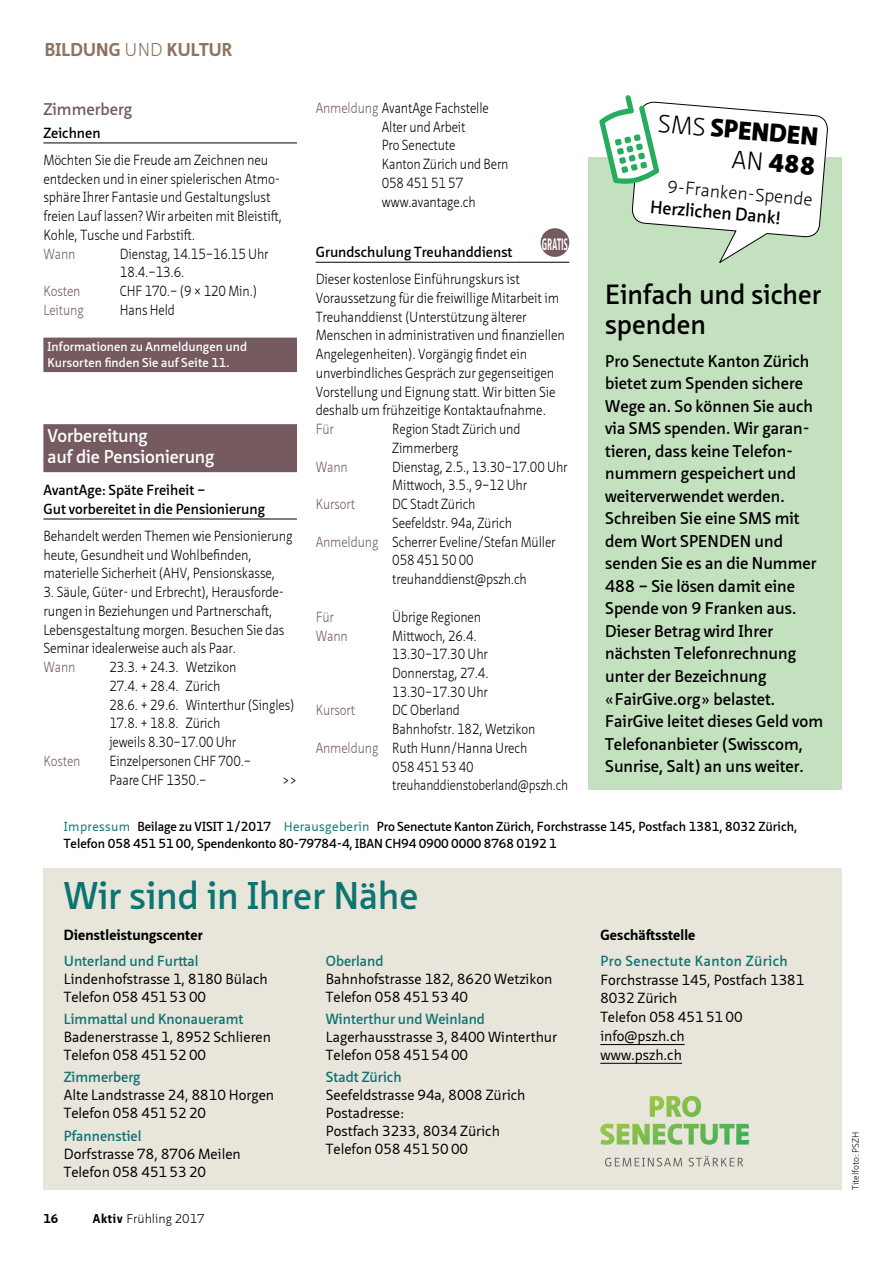
<style>
.page{position:relative;width:885px;height:1263px;background:#fff}
.page>*{position:absolute;margin:0;border:0;box-sizing:border-box;transform-origin:0 0}
.t1{font:600 37.5px "Neue Sans Pro";letter-spacing:-.005em;color:#0e7471}
.t2{font:600 27px/30px "Neue Sans Pro";color:#000}
.t3{font:900 24.75px/29.7px "Neue Sans Pro";color:#000;text-align:right}
.t4{font:600 18px/21px "Neue Sans Pro";letter-spacing:-.01em;color:#fff}
.t5{font:700 18px "Neue Sans Pro";letter-spacing:.01em;color:#8d7462}
.t6{font:300 17.7px "Neue Sans Pro";color:#000}
.t7{font:600 17.7px "Neue Sans Pro";color:#000}
.t8{font:600 16.5px/22.5px "Neue Sans Pro";color:#000}
.t9{font:600 16.5px "Neue Sans Pro";color:#755b60}
.t10{font:700 16.5px "Fago OT";color:#fff;scale:.53 1}
.t11{font:300 14.25px/18.8px "Neue Sans Pro";letter-spacing:-.01em;color:#000;scale:.9 1}
.t12{font:300 14.25px/18.8px "Neue Sans Pro";letter-spacing:-.01em;color:#000;scale:.88 1}
.t13{font:14.25px/18px "Neue Sans Pro";color:#000}
.t14{font:600 14.25px "Neue Sans Pro";color:#0e7471}
.t15{font:600 14.25px/18.8px "Neue Sans Pro";color:#000}
.t16{font:300 14.25px "Neue Sans Pro";letter-spacing:-.01em;color:#755b60;scale:.88 1}
.t17{font:700 14.25px "Neue Sans Pro";letter-spacing:.01em;color:#000}
.t18{font:300 14.25px "Neue Sans Pro";letter-spacing:-.01em;color:#000;scale:.85 1}
.t19{font:600 14.25px "Neue Sans Pro";letter-spacing:.03em;color:#0e7471}
.t20{font:600 12.75px/17px "Neue Sans Pro";letter-spacing:-.01em;color:#000}
.t21{font:600 12.45px/16.5px "Neue Sans Pro";letter-spacing:.005em;color:#fff}
.t22{font:300 12.45px "Neue Sans Pro";color:#000}
.t23{font:700 12.45px "Neue Sans Pro";color:#000}
.t24{font:300 9px "Neue Sans Pro";letter-spacing:-.005em;color:#000}
.s1{font-weight:300}
.s2{color:#755b60}
.s3{font-weight:400;color:#0e7471}
.s4{font-weight:700}
</style>
<div class="page">
<div style="left:588px;top:158px;width:253px;height:632px;background:#c4e1bf"></div>
<div style="left:43px;top:868px;width:798px;height:322px;background:#e8e5db"></div>
<hr style="left:600px;top:1044px;width:84px;height:1px;background:#000">
<hr style="left:600px;top:1063px;width:82px;height:1px;background:#000">
<svg style="left:605px;top:1158px;width:77px;height:8px"></svg>
<svg style="left:688px;top:1156px;width:55px;height:10px"></svg>
<svg style="left:600px;top:1096px;width:149px;height:49px"></svg>
<hr style="left:43px;top:143px;width:254px;height:1px;background:#000">
<div style="left:43px;top:424px;width:254px;height:48px;background:#755b60"></div>
<hr style="left:43px;top:519px;width:254px;height:1px;background:#000">
<hr style="left:315px;top:262px;width:254px;height:1px;background:#000">
<div style="left:540px;top:228px;width:29px;height:29px;background:#755b60;border-radius:50%"></div>
<svg style="left:599px;top:95px;width:229px;height:168px"></svg>
<div style="left:43px;top:338px;width:254px;height:34px;background:#755b60"></div>
<p class="t5" style="left:45px;top:38px;width:189px">bildung <span class="s1">und</span> kultur</p>
<p class="t9" style="left:43px;top:98px;width:90px">Zimmerberg</p>
<p class="t15" style="left:43px;top:123px;width:59px">Zeichnen</p>
<p class="t11" style="left:43px;top:150px;width:267px">Möchten Sie die Freude am Zeichnen neu entdecken und in einer spielerischen Atmo&shy;sphäre Ihrer Fantasie und Gestaltungslust freien Lauf lassen? Wir arbeiten mit Bleistift, Kohle, Tusche und Farbstift.</p>
<p class="t16" style="left:43px;top:244px;width:38px">Wann</p>
<p class="t12" style="left:120px;top:244px;width:170px">Dienstag, 14.15–16.15 Uhr<br>18.4.–13.6.</p>
<p class="t16" style="left:43px;top:282px;width:44px">Kosten</p>
<p class="t12" style="left:120px;top:281px;width:157px">CHF 170.– (9 × 120 Min.)</p>
<p class="t16" style="left:43px;top:301px;width:47px">Leitung</p>
<p class="t12" style="left:120px;top:300px;width:64px">Hans Held</p>
<p class="t21" style="left:48px;top:338px;width:201px">Informationen zu Anmeldungen und<br>Kursorten finden Sie auf Seite 11.</p>
<p class="t4" style="left:48px;top:425px;width:168px">Vorbereitung<br>auf die Pensionierung</p>
<p class="t15" style="left:43px;top:480px;width:223px">AvantAge: Späte Freiheit –<br>Gut vorbereitet in die Pensionierung</p>
<p class="t11" style="left:43px;top:526px;width:278px">Behandelt werden Themen wie Pensionierung heute, Gesundheit und Wohlbefinden, materielle Sicherheit (AHV, Pensionskasse,</p>
<p class="t11" style="left:43px;top:582px;width:269px">3. Säule, Güter- und Erbrecht), Herausforde&shy;rungen in Beziehungen und Partnerschaft, Lebensgestaltung morgen. Besuchen Sie das Seminar idealerweise auch als Paar.</p>
<p class="t16" style="left:43px;top:658px;width:38px">Wann</p>
<p class="t12" style="left:109px;top:657px;width:212px">23.3. + 24.3. Wetzikon<br>27.4. + 28.4. Zürich<br>28.6. + 29.6. Winterthur (Singles)<br>17.8. + 18.8. Zürich<br>jeweils 8.30–17.00 Uhr</p>
<p class="t16" style="left:43px;top:752px;width:44px">Kosten</p>
<p class="t12" style="left:109px;top:751px;width:163px">Einzelpersonen CHF 700.–<br>Paare CHF 1350.–</p>
<p class="t12" style="left:282px;top:770px;width:18px">&gt;&gt;</p>
<p class="t12" style="left:381px;top:98px;width:145px;text-indent:-66px"><span class="s2">Anmeldung</span> AvantAge Fachstelle<br>Alter und Arbeit<br>Pro Senectute<br>Kanton Zürich und Bern<br>058 451 51 57 www.avantage.ch</p>
<p class="t15" style="left:315px;top:242px;width:198px">Grundschulung Treuhanddienst</p>
<p class="t10" style="left:542px;top:234px;width:51px">GRATIS</p>
<p class="t11" style="left:315px;top:270px;width:278px">Dieser kostenlose Einführungskurs ist Voraussetzung für die freiwillige Mitarbeit im Treuhanddienst (Unterstützung älterer Menschen in administrativen und finanziellen Angelegenheiten). Vorgängig findet ein unverbindliches Gespräch zur gegenseitigen Vorstellung und Eignung statt. Wir bitten Sie deshalb um frühzeitige Kontaktaufnahme.</p>
<p class="t16" style="left:315px;top:420px;width:22px">Für</p>
<p class="t12" style="left:392px;top:420px;width:147px">Region Stadt Zürich und<br>Zimmerberg</p>
<p class="t16" style="left:315px;top:457px;width:38px">Wann</p>
<p class="t12" style="left:392px;top:457px;width:201px">Dienstag, 2.5., 13.30–17.00 Uhr<br>Mittwoch, 3.5., 9–12 Uhr</p>
<p class="t16" style="left:315px;top:495px;width:47px">Kursort</p>
<p class="t12" style="left:392px;top:495px;width:96px">DC Stadt Zürich</p>
<p class="t12" style="left:392px;top:513px;width:137px">Seefeldstr. 94a, Zürich</p>
<p class="t12" style="left:315px;top:532px;width:274px"><span class="s2">Anmeldung</span> Scherrer Eveline/Stefan Müller</p>
<p class="t12" style="left:392px;top:551px;width:94px">058 451 50 00</p>
<p class="t12" style="left:392px;top:570px;width:154px">treuhanddienst@pszh.ch</p>
<p class="t16" style="left:315px;top:607px;width:22px">Für</p>
<p class="t12" style="left:392px;top:607px;width:102px">Übrige Regionen</p>
<p class="t16" style="left:315px;top:626px;width:38px">Wann</p>
<p class="t12" style="left:392px;top:626px;width:111px">Mittwoch, 26.4.<br>13.30–17.30 Uhr<br>Donnerstag, 27.4.<br>13.30–17.30 Uhr</p>
<p class="t16" style="left:315px;top:701px;width:47px">Kursort</p>
<p class="t12" style="left:392px;top:701px;width:78px">DC Oberland</p>
<p class="t12" style="left:392px;top:720px;width:164px">Bahnhofstr. 182, Wetzikon</p>
<p class="t12" style="left:315px;top:738px;width:242px"><span class="s2">Anmeldung</span> Ruth Hunn/Hanna Urech</p>
<p class="t12" style="left:392px;top:757px;width:94px">058 451 53 40</p>
<p class="t18" style="left:392px;top:776px;width:208px">treuhanddienstoberland@pszh.ch</p>
<h3 class="t3" style="left:659px;top:108px;width:162px;rotate:5deg"><span class="s1">SMS</span> SPENDEN<br><span class="s1">AN</span> 488</h3>
<p class="t6" style="left:668px;top:175px;width:147px;rotate:5deg">9-Franken-Spende</p>
<p class="t7" style="left:651px;top:195px;width:133px;rotate:5deg">Herzlichen Dank!</p>
<h2 class="t2" style="left:605px;top:279px;width:217px">Einfach und sicher spenden</h2>
<p class="t8" style="left:605px;top:350px;width:219px">Pro Senectute Kanton Zürich bietet zum Spenden sichere<br>Wege an. So können Sie auch via SMS spenden. Wir garan&shy;tieren, dass keine Telefon&shy;nummern gespeichert und weiterverwendet -werden.<br>Schreiben Sie eine SMS mit dem Wort SPENDEN und senden Sie es an die Nummer<br>488 – Sie lösen damit eine<br>Spende von 9 Franken aus.<br>Dieser Betrag wird Ihrer nächsten Telefonrechnung unter der Bezeichnung «FairGive.org» belastet.<br>FairGive leitet dieses Geld vom<br>Telefonanbieter (Swisscom,<br>Sunrise, Salt) an uns weiter.</p>
<p class="t20" style="left:64px;top:817px;width:735px"><span class="s3">Impressum</span> Beilage zu VISIT 1/2017 <span class="s3">Herausgeberin</span> Pro Senectute Kanton Zürich, Forchstrasse 145, Postfach 1381, 8032 Zürich,<br>Telefon 058 451 51 00, Spendenkonto 80-79784-4, IBAN CH94 0900 0000 8768 0192 1</p>
<h1 class="t1" style="left:64px;top:871px;width:356px">Wir sind in Ihrer Nähe</h1>
<p class="t17" style="left:64px;top:925px;width:140px">Dienstleistungscenter</p>
<p class="t17" style="left:600px;top:925px;width:97px">Geschäftsstelle</p>
<p class="t19" style="left:600px;top:952px;width:189px">Pro Senectute Kanton Zürich</p>
<p class="t13" style="left:600px;top:970px;width:205px;line-height:18.8px">Forchstrasse 145, Postfach 1381<br>8032 Zürich<br>Telefon 058 451 51 00 info@pszh.ch<br>www.pszh.ch</p>
<p class="t14" style="left:64px;top:952px;width:136px">Unterland und Furttal</p>
<p class="t13" style="left:64px;top:970px;width:205px">Lindenhofstrasse 1, 8180 Bülach<br>Telefon 058 451 53 00</p>
<p class="t14" style="left:64px;top:1010px;width:181px">Limmattal und Knonaueramt</p>
<p class="t13" style="left:64px;top:1028px;width:209px">Badenerstrasse 1, 8952 Schlieren<br>Telefon 058 451 52 00</p>
<p class="t14" style="left:64px;top:1068px;width:78px">Zimmerberg</p>
<p class="t13" style="left:64px;top:1086px;width:212px">Alte Landstrasse 24, 8810 Horgen<br>Telefon 058 451 52 20</p>
<p class="t14" style="left:64px;top:1126px;width:79px">Pfannenstiel</p>
<p class="t13" style="left:64px;top:1144px;width:178px">Dorfstrasse 78, 8706 Meilen<br>Telefon 058 451 53 20</p>
<p class="t14" style="left:326px;top:952px;width:59px">Oberland</p>
<p class="t13" style="left:326px;top:970px;width:228px">Bahnhofstrasse 182, 8620 Wetzikon<br>Telefon 058 451 53 40</p>
<p class="t14" style="left:326px;top:1010px;width:161px">Winterthur und Weinland</p>
<p class="t13" style="left:326px;top:1028px;width:233px">Lagerhausstrasse 3, 8400 Winterthur<br>Telefon 058 451 54 00</p>
<p class="t14" style="left:326px;top:1068px;width:77px">Stadt Zürich</p>
<p class="t13" style="left:326px;top:1086px;width:201px">Seefeldstrasse 94a, 8008 Zürich<br>Postadresse:<br>Postfach 3233, 8034 Zürich<br>Telefon 058 451 50 00</p>
<p class="t23" style="left:43px;top:1211px;width:16px">16</p>
<p class="t22" style="left:93px;top:1211px;width:113px"><span class="s4">Aktiv</span> Frühling 2017</p>
<p class="t24" style="left:849px;top:1190px;width:59px;rotate:-90deg">Titelfoto: PSZH</p>
</div>
